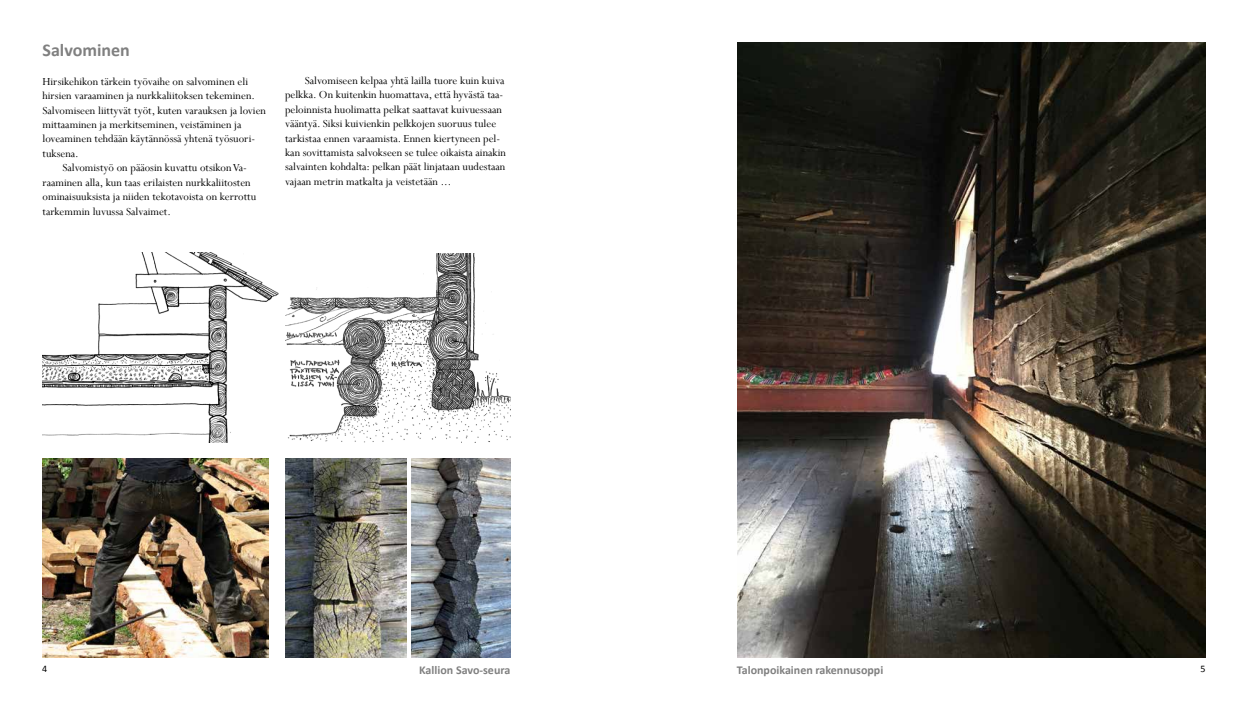
<style>
.page{position:relative;width:1248px;height:709px;background:#fff}
.page>*{position:absolute;margin:0;border:0;box-sizing:border-box;transform-origin:0 0}
.t1{font:700 18px "Calibri";color:#808080}
.t2{font:12px/14.4px "Perpetua";color:#000}
.t3{font:700 12px "Calibri";color:#808080}
.t4{font:10px "Calibri";color:#000}
</style>
<div class="page">
<img style="left:737px;top:43px;width:468px;height:615px">
<img style="left:43px;top:458px;width:225px;height:200px">
<img style="left:411px;top:458px;width:99px;height:200px">
<img style="left:285px;top:458px;width:121px;height:200px">
<img style="left:43px;top:253px;width:236px;height:190px">
<img style="left:285px;top:253px;width:225px;height:190px">
<h1 class="t1" style="left:43px;top:39px;width:89px">Salvominen</h1>
<p class="t2" style="left:43px;top:74px;width:207px">Hirsikehikon tärkein työvaihe on salvominen eli</p>
<p class="t2" style="left:43px;top:88px;width:214px">hirsien varaaminen ja nurkkaliitoksen tekeminen.</p>
<p class="t2" style="left:43px;top:103px;width:225px">Salvomiseen liittyvät työt, kuten varauksen ja lovien</p>
<p class="t2" style="left:43px;top:117px;width:200px">mittaaminen ja merkitseminen, veistäminen ja</p>
<p class="t2" style="left:43px;top:132px;width:214px">loveaminen tehdään käytännössä yhtenä työsuori-</p>
<p class="t2" style="left:43px;top:146px;width:38px">tuksena.</p>
<p class="t2" style="left:62px;top:160px;width:186px">Salvomistyö on pääosin kuvattu otsikon Va-</p>
<p class="t2" style="left:43px;top:175px;width:210px">raaminen alla, kun taas erilaisten nurkkaliitosten</p>
<p class="t2" style="left:43px;top:189px;width:215px">ominaisuuksista ja niiden tekotavoista on kerrottu</p>
<p class="t2" style="left:43px;top:204px;width:130px">tarkemmin luvussa Salvaimet.</p>
<p class="t2" style="left:285px;top:73px;width:222px;text-indent:20px">Salvomiseen kelpaa yhtä lailla tuore kuin kuiva pelkka. On kuitenkin huomattava, että hyvästä taa&shy;peloinnista huolimatta pelkat saattavat kuivuessaan vääntyä. Siksi kuivienkin pelkkojen suoruus tulee tarkistaa ennen varaamista. Ennen kiertyneen pel&shy;kan sovittamista salvokseen se tulee oikaista ainakin salvainten kohdalta: pelkan päät linjataan uudestaan vajaan metrin matkalta ja veistetään ...</p>
<p class="t4" style="left:42px;top:662px;width:7px">4</p>
<p class="t3" style="left:419px;top:662px;width:93px">Kallion Savo-seura</p>
<p class="t3" style="left:736px;top:662px;width:148px">Talonpoikainen rakennusoppi</p>
<p class="t4" style="left:1200px;top:662px;width:7px">5</p>
</div>
